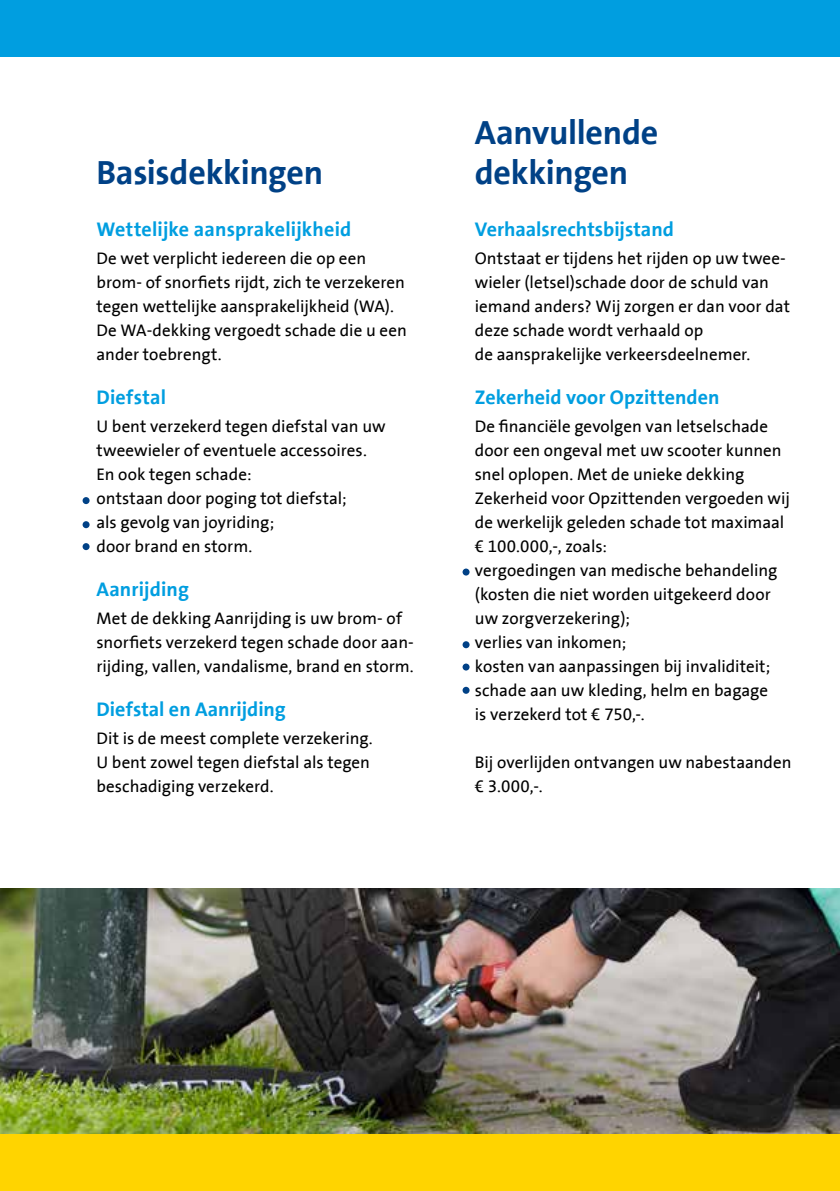
<style>
.page{position:relative;width:840px;height:1191px;background:#fff}
.page>*{position:absolute;margin:0;border:0;box-sizing:border-box;transform-origin:0 0}
.t1{font:700 34px/40px "Anwb The Sans";letter-spacing:-.01em;color:#004186}
.t2{font:700 20px "Anwb The Sans";letter-spacing:.005em;color:#009ee0}
.t3{font:17px/24px "Anwb The Sans";color:#000}
</style>
<div class="page">
<img style="left:0;top:888px;width:839px;height:246px">
<div style="left:0;top:1134px;width:839px;height:57px;background:#ffd400"></div>
<div style="left:0;top:0;width:839px;height:57px;background:#009ee0"></div>
<div style="left:82px;top:497px;width:7px;height:7px;background:#004186;border-radius:50%"></div>
<div style="left:82px;top:521px;width:7px;height:7px;background:#004186;border-radius:50%"></div>
<div style="left:82px;top:543px;width:7px;height:7px;background:#004186;border-radius:50%"></div>
<div style="left:462px;top:568px;width:7px;height:7px;background:#004186;border-radius:50%"></div>
<div style="left:462px;top:641px;width:7px;height:7px;background:#004186;border-radius:50%"></div>
<div style="left:462px;top:663px;width:7px;height:7px;background:#004186;border-radius:50%"></div>
<div style="left:462px;top:687px;width:7px;height:7px;background:#004186;border-radius:50%"></div>
<h1 class="t1" style="left:96px;top:153px;width:228px">Basisdekkingen</h1>
<p class="t2" style="left:96px;top:218px;width:256px">Wettelijke aansprakelijkheid</p>
<p class="t3" style="left:96px;top:247px;width:312px">De wet verplicht iedereen die op een brom- of snorfiets rijdt, zich te verzekeren tegen wettelijke aansprakelijkheid (WA).<br>De WA-dekking vergoedt schade die u een ander toebrengt.</p>
<p class="t2" style="left:96px;top:386px;width:71px">Diefstal</p>
<p class="t3" style="left:96px;top:415px;width:290px">U bent verzekerd tegen diefstal van uw tweewieler of eventuele accessoires.<br>En ook tegen schade:<br>ontstaan door poging tot diefstal;<br>als gevolg van joyriding;<br>door brand en storm.</p>
<p class="t2" style="left:96px;top:578px;width:94px">Aanrijding</p>
<p class="t3" style="left:96px;top:607px;width:318px">Met de dekking Aanrijding is uw brom- of snorfiets verzekerd tegen schade door aan&shy;rijding, vallen, vandalisme, brand en storm.</p>
<p class="t2" style="left:96px;top:698px;width:191px">Diefstal en Aanrijding</p>
<p class="t3" style="left:96px;top:727px;width:277px">Dit is de meest complete verzekering.<br>U bent zowel tegen diefstal als tegen beschadiging verzekerd.</p>
<h1 class="t1" style="left:474px;top:113px;width:185px">Aanvullende dekkingen</h1>
<p class="t2" style="left:474px;top:218px;width:200px">Verhaalsrechtsbijstand</p>
<p class="t3" style="left:474px;top:247px;width:316px">Ontstaat er tijdens het rijden op uw twee&shy;wieler (letsel)schade door de schuld van iemand anders? Wij zorgen er dan voor dat deze schade wordt verhaald op<br>de aansprakelijke verkeersdeelnemer.</p>
<p class="t2" style="left:474px;top:386px;width:246px">Zekerheid voor Opzittenden</p>
<p class="t3" style="left:474px;top:415px;width:316px">De financiële gevolgen van letselschade door een ongeval met uw scooter kunnen snel oplopen. Met de unieke dekking Zekerheid voor Opzittenden vergoeden wij de werkelijk geleden schade tot maximaal € 100.000,-, zoals:<br>vergoedingen van medische behandeling (kosten die niet worden uitgekeerd door uw zorgverzekering);<br>verlies van inkomen;<br>kosten van aanpassingen bij invaliditeit; schade aan uw kleding, helm en bagage<br>is verzekerd tot € 750,-.</p>
<p class="t3" style="left:474px;top:751px;width:318px">Bij overlijden ontvangen uw nabestaanden € 3.000,-.</p>
</div>
